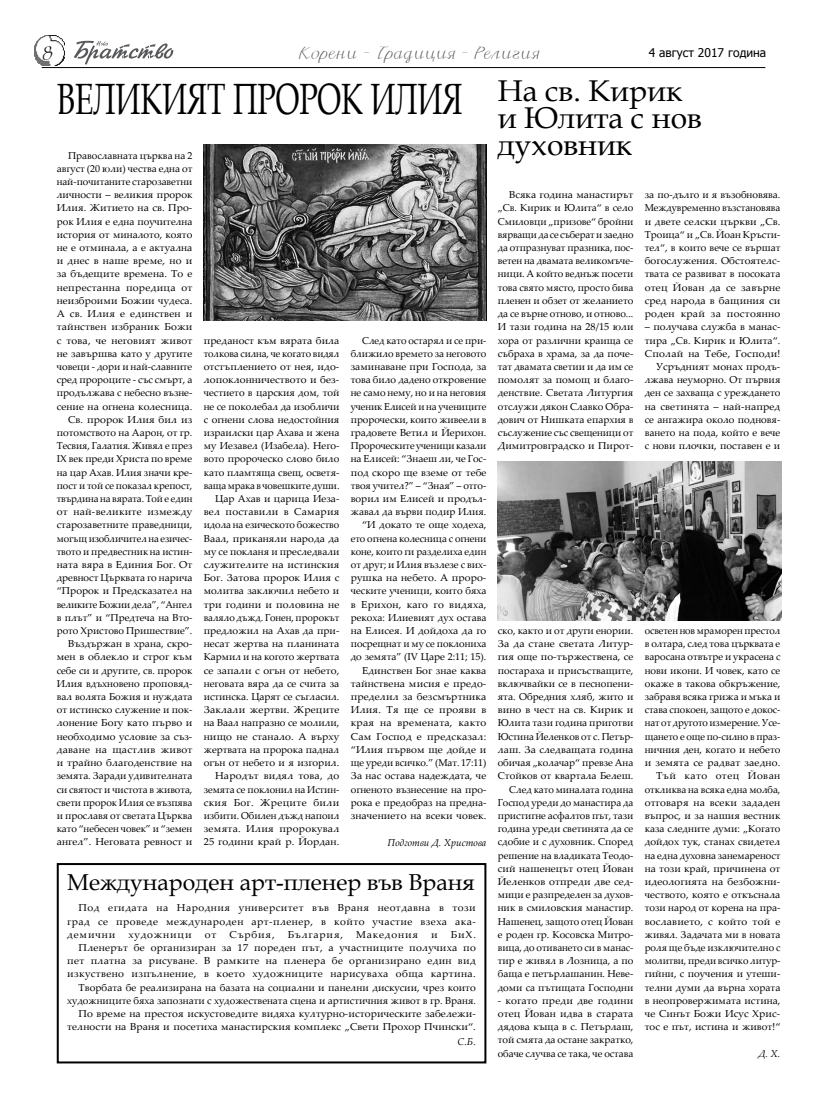
<style>
.page{position:relative;width:823px;height:1106px;background:#fff}
.page>*{position:absolute;margin:0;border:0;box-sizing:border-box;transform-origin:0 0}
.t1{font:43.8px "Book Antiqua";color:#000;scale:.68 1}
.t2{font:30px/27px "Book Antiqua";color:#000}
.t3{font:23px "Book Antiqua";color:#000}
.t4{font:italic 17px "Free Hand Cyr";color:#58595b}
.t5{font:12px "Tahoma";color:#000}
.t6{font:10px/13.2px "Palatino Linotype";color:#000;text-align:right}
.t7{font:10px/13.2px "Palatino Linotype";color:#000;text-align:justify;scale:1.04 1}
.t8{font:10px "Palatino Linotype";letter-spacing:.08em;color:#000;scale:1.04 1}
.t9{font:italic 10px "Palatino Linotype";color:#000}
</style>
<div class="page">
<hr style="left:42px;top:67px;width:723px;height:1px;background:#000">
<svg style="left:74px;top:41px;width:99px;height:24px"></svg>
<img style="left:34px;top:36px;width:30px;height:30px">
<img style="left:204px;top:145px;width:282px;height:175px">
<div style="left:57px;top:863px;width:429px;height:200px;border:2px solid #000"></div>
<img style="left:497px;top:461px;width:283px;height:159px">
<svg style="left:43px;top:46px;width:9px;height:14px"></svg>
<h3 class="t4" style="left:297px;top:44px;width:242px">Корени - Традиция - Религия</h3>
<p class="t5" style="left:648px;top:45px;width:119px">4 август 2017 година</p>
<h1 class="t1" style="left:57px;top:69px;width:597px">Великият пророк Илия</h1>
<p class="t6" style="left:57px;top:148px;width:137px">Православната църква на 2 август (20 юли) чества една от най-почитаните старозаветни личности – великия пророк<br>Илия. Житието на св. Про&shy;рок Илия е една поучителна история от миналото, която не е отминала, а е актуална и днес в наше време, но и за бъдещите времена. То е непрестанна поредица от неизброими Божии чудеса.<br>А св. Илия е единствен и тайнствен избраник Божи с това, че неговият живот не завършва като у другите човеци - дори и най-славните сред пророците - със смърт, а продължава с небесно възне&shy;сение на огнена колесница.<br>Св. пророк Илия бил из потомството на Аарон, от гр.<br>Тесвия, Галатия. Живял е през<br>IX век преди Христа по време на цар Ахав. Илия значи кре&shy;пост и той се показал крепост, твърдина на вярата. Той е един от най-великите измежду старозаветните праведници, могъщ изобличител на езичес&shy;твото и предвестник на истин&shy;ната вяра в Единия Бог. От древност Църквата го нарича “Пророк и Предсказател на великите Божии дела”, “Ангел в плът” и “Предтеча на Вто&shy;рото Христово Пришествие”.<br>Въздържан в храна, скро&shy;мен в облекло и строг към себе си и другите, св. пророк<br>Илия вдъхновено проповяд&shy;вал волята Божия и нуждата от истинско служение и пок&shy;лонение Богу като първо и необходимо условие за съз&shy;даване на щастлив живот и трайно благоденствие на земята. Заради удивителната си святост и чистота в живота, свети пророк Илия се възпява и прославя от светата Църква като “небесен човек” и “земен ангел”. Неговата ревност и</p>
<h2 class="t2" style="left:497px;top:77px;width:205px">На св. Кирик и Юлита с нов духовник</h2>
<p class="t6" style="left:644px;top:188px;width:137px;text-align:justify">за по-дълго и я възобновява.<br>Междувременно възстановява и двете селски църкви „Св.<br>Троица“ и „Св. Йоан Кръсти&shy;тел“, в които вече се вършат богослужения. Обстоятелс&shy;твата се развиват в посоката отец Йован да се завърне сред народа в бащиния си роден край за постоянно</p>
<p class="t6" style="left:644px;top:320px;width:137px">– получава служба в манас&shy;тира „Св. Кирик и Юлита“.<br>Сполай на Тебе, Господи!<br>Усръдният монах продъ&shy;лжава неуморно. От първия ден се захваща с уреждането на светинята – най-напред се ангажира около подновя&shy;ването на пода, който е вече с нови плочки, поставен е и</p>
<p class="t6" style="left:497px;top:188px;width:137px;text-align:justify;text-indent:11px">Всяка година манастирът „Св. Кирик и Юлита“ в село Смиловци „призове“ бройни вярващи да се съберат и заедно да отпразнуват празника, пос&shy;ветен на двамата великомъче&shy;ници. А който веднъж посети това свято място, просто бива пленен и обзет от желанието да се върне отново, и отново...<br>И тази година на 28/15 юли хора от различни краища се събраха в храма, за да поче&shy;тат двамата светии и да им се помолят за помощ и благо&shy;денствие. Светата Литургия отслужи дякон Славко Обра&shy;дович от Нишката епархия в съслужение със свещеници от Димитровградско и Пирот-</p>
<p class="t6" style="left:204px;top:333px;width:137px">преданост към вярата била толкова силна, че когато видял отстъплението от нея, идо&shy;лопоклонничеството и без&shy;честието в царския дом, той не се поколебал да изобличи с огнени слова недостойния израилски цар Ахава и жена му Иезавел (Изабела). Него&shy;вото пророческо слово било като пламтяща свещ, осветя&shy;ваща мрака в човешките души.<br>Цар Ахав и царица Иеза&shy;вел поставили в Самария идола на езическото божество<br>Ваал, приканяли народа да му се покланя и преследвали служителите на истинския<br>Бог. Затова пророк Илия с молитва заключил небето и три години и половина не валяло дъжд. Гонен, пророкът предложил на Ахав да при&shy;несат жертва на планината<br>Кармил и на когото жертвата се запали с огън от небето, неговата вяра да се счита за истинска. Царят се съгласил.<br>Заклали жертви. Жреците на Ваал напразно се молили, нищо не станало. А върху жертвата на пророка паднал огън от небето и я изгорил.<br>Народът видял това, до земята се поклонил на Истин&shy;ския Бог. Жреците били избити. Обилен дъжд напоил земята. Илия пророкувал<br>25 години край р. Йордан.</p>
<p class="t6" style="left:350px;top:333px;width:137px">След като остарял и се при&shy;ближило времето за неговото заминаване при Господа, за това било дадено откровение не само нему, но и на неговия ученик Елисей и на учениците пророчески, които живеели в градовете Ветил и Йерихон.<br>Пророческите ученици казали на Елисей: “Знаеш ли, че Гос&shy;под скоро ще вземе от тебе твоя учител?” – “Зная” – отго&shy;ворил им Елисей и продъл&shy;жавал да върви подир Илия. “И докато те още ходеха, ето огнена колесница с огнени коне, които ги разделиха един от друг; и Илия възлезе с вих&shy;рушка на небето. А проро&shy;ческите ученици, които бяха в Ерихон, каго го видяха, рекоха: Илиевият дух остава на Елисея. И дойдоха да го посрещнат и му се поклониха до земята” (ІV Царе 2:11; 15).<br>Единствен Бог знае каква тайнствена мисия е предо&shy;пределил за безсмъртника<br>Илия. Тя ще се прояви в края на времената, както<br>Сам Господ е предсказал: “Илия първом ще дойде и ще уреди всичко.” (Мат. 17:11)<br>За нас остава надеждата, че огненото възнесение на про&shy;рока е предобраз на предна&shy;значението на всеки човек.</p>
<p class="t6" style="left:497px;top:623px;width:137px">ско, както и от други енории.<br>За да стане светата Литур&shy;гия още по-тържествена, се постараха и присъстващите, включвайки се в песнопени&shy;ята. Обредния хляб, жито и вино в чест на св. Кирик и<br>Юлита тази година приготви<br>Юстина Йеленков от с. Петър&shy;лаш. За следващата година обичая „колачар“ превзе Ана<br>Стойков от квартала Белеш.<br>След като миналата година<br>Господ уреди до манастира да пристигне асфалтов път, тази година уреди светинята да се сдобие и с духовник. Според решение на владиката Теодо&shy;сий нашенецът отец Йован<br>Йеленков отпреди две сед&shy;мици е разпределен за духов&shy;ник в смиловския манастир.<br>Нашенец, защото отец Йован е роден гр. Косовска Митро&shy;вица, до отиването си в манас&shy;тир е живял в Лозница, а по баща е петърлашанин. Неве&shy;доми са пътищата Господни</p>
<p class="t7" style="left:497px;top:993px;width:132px">- когато преди две години отец Йован идва в старата дядова къща в с. Петърлаш, той смята да остане закратко, обаче случва се така, че остава</p>
<p class="t6" style="left:644px;top:623px;width:137px">осветен нов мраморен престол в олтара, след това църквата е варосана отвътре и украсена с нови икони. И човек, като се окаже в такова обкръжение, забравя всяка грижа и мъка и става спокоен, защото е докос&shy;нат от другото измерение. Усе&shy;щането е още по-силно в праз&shy;ничния ден, когато и небето и земята се радват заедно.<br>Тъй като отец Йован откликва на всяка една молба, отговаря на всеки зададен въпрос, и за нашия вестник каза следните думи: „Когато дойдох тук, станах свидетел на една духовна занемареност на този край, причинена от идеологията на безбожни&shy;чеството, която е откъснала този народ от корена на пра&shy;вославието, с който той е живял. Задачата ми в новата роля ще бъде изключително с молитви, преди всичко литур&shy;гийни, с поучения и утеши&shy;телни думи да върна хората в неопровержимата истина, че Синът Божи Исус Хрис&shy;тос е път, истина и живот!“</p>
<p class="t9" style="left:758px;top:1046px;width:23px">Д. Х.</p>
<p class="t9" style="left:387px;top:835px;width:100px">Подготви Д. Христова</p>
<h3 class="t3" style="left:67px;top:866px;width:408px">Международен арт-пленер във Враня</h3>
<p class="t7" style="left:67px;top:901px;width:394px;text-indent:11px">Под егидата на Народния университет във Враня неотдавна в този град се проведе международен арт-пленер, в който участие взеха ака&shy;демични</p>
<p class="t8" style="left:128px;top:927px;width:62px">художници</p>
<p class="t7" style="left:205px;top:927px;width:13px">от</p>
<p class="t7" style="left:229px;top:927px;width:45px">Сърбия,</p>
<p class="t8" style="left:287px;top:927px;width:55px">България,</p>
<p class="t8" style="left:356px;top:927px;width:61px">Македония</p>
<p class="t7" style="left:431px;top:927px;width:8px">и</p>
<p class="t7" style="left:67px;top:927px;width:394px;text-align:right">БиХ.<br>Пленерът бе организиран за 17 пореден път, а участниците получиха по пет платна за рисуване. В рамките на пленера бе организирано един вид изкуствено изпълнение, в което художниците нарисуваха обща картина.<br>Творбата бе реализирана на базата на социални и панелни дискусии, чрез които художниците бяха запознати с художествената сцена и артистичния живот в гр. Враня.<br>По време на престоя искустоведите видяха културно-историческите забележи&shy;телности на Враня и посетиха манастирския комплекс „Свети Прохор Пчински“.</p>
<p class="t9" style="left:457px;top:1034px;width:20px">С.Б.</p>
</div>
